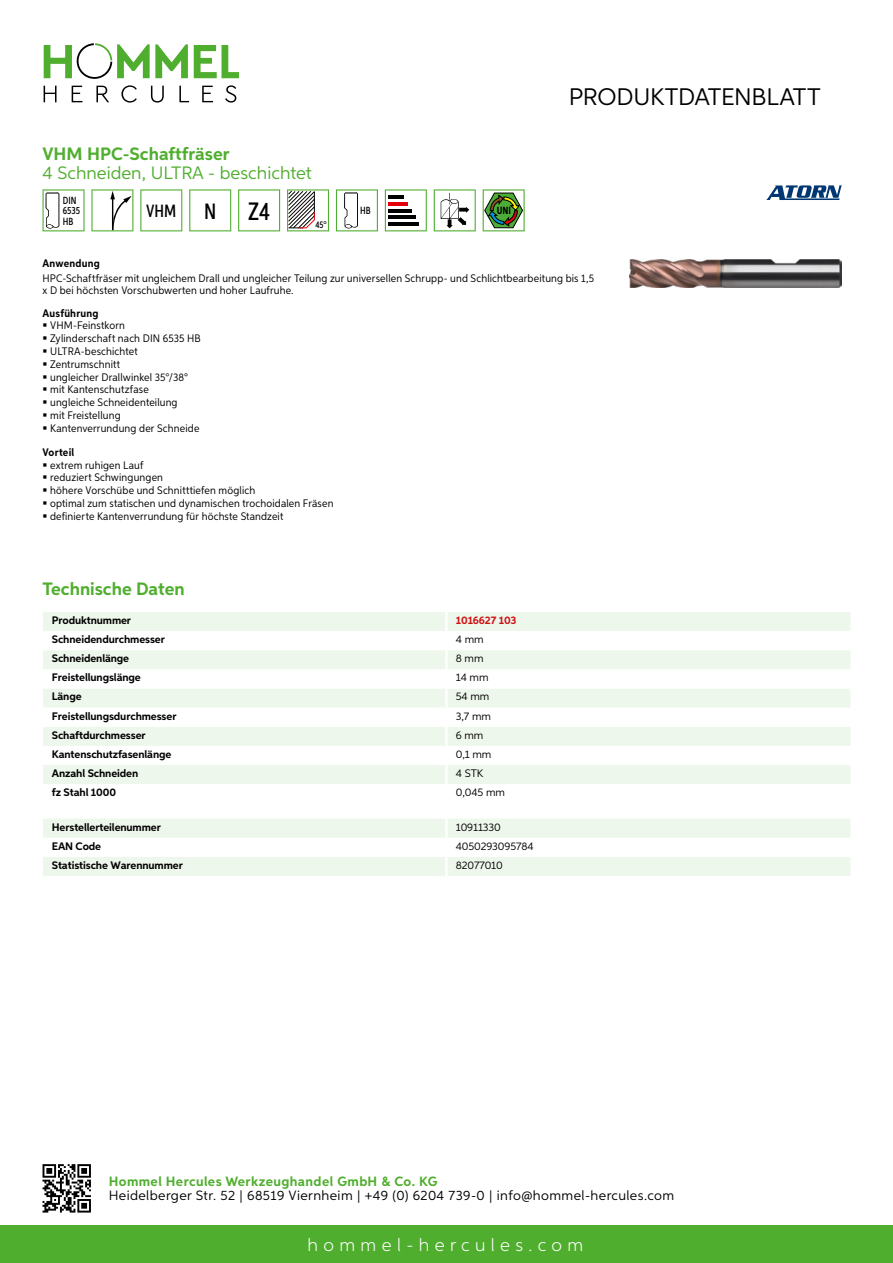
<style>
.page{position:relative;width:893px;height:1263px;background:#fff}
.page>*{position:absolute;margin:0;border:0;box-sizing:border-box;transform-origin:0 0}
.t1{font:500 25.2px "Aspira XX Nar";color:#000}
.t2{font:24px "Aspira";letter-spacing:-.01em;color:#000}
.t3{font:700 18px "Aspira";color:#50ae2f}
.t4{font:18px "Aspira";color:#50ae2f}
.t5{font:300 18px "Aspira";letter-spacing:.3em;color:#fff}
.t6{font:500 17.85px "Aspira XX Nar";color:#000}
.t7{font:13.5px "Aspira";letter-spacing:.03em;color:#000}
.t8{font:700 13.5px "Aspira";letter-spacing:.03em;color:#50ae2f}
.t9{font:10.95px/12.8px "Aspira Nar";letter-spacing:.015em;color:#000}
.t10{font:700 10.95px "Aspira";letter-spacing:-.01em;color:#000}
.t11{font:10.95px "Aspira";letter-spacing:-.01em;color:#000}
.t12{font:700 10.95px "Aspira Nar";letter-spacing:.02em;color:#000}
.t13{font:700 10.95px "Aspira";letter-spacing:-.01em;color:#cd1013}
.t14{font:500 10.35px/10.4px "Aspira XX Nar";color:#000}
.t15{font:700 10.35px "Aspira XX Nar";color:#000}
.t16{font:500 9.6px "Aspira XX Nar";color:#000}
.s1{font-size:22.2px}
</style>
<div class="page">
<div style="left:0;top:1226px;width:893px;height:37px;background:#50ae2f"></div>
<svg style="left:43px;top:1164px;width:48px;height:48px"></svg>
<svg style="left:194px;top:45px;width:45px;height:33px"></svg>
<svg style="left:44px;top:43px;width:144px;height:36px"></svg>
<svg style="left:44px;top:86px;width:13px;height:16px"></svg>
<svg style="left:72px;top:86px;width:10px;height:16px"></svg>
<svg style="left:96px;top:86px;width:13px;height:16px"></svg>
<svg style="left:121px;top:85px;width:16px;height:18px"></svg>
<svg style="left:151px;top:86px;width:13px;height:17px"></svg>
<svg style="left:179px;top:86px;width:10px;height:16px"></svg>
<svg style="left:202px;top:86px;width:11px;height:16px"></svg>
<svg style="left:225px;top:85px;width:11px;height:18px"></svg>
<div style="left:43px;top:612px;width:807px;height:19px;background:#eef7eb"></div>
<svg style="left:43px;top:650px;width:807px;height:134px;fill:#eef7eb"></svg>
<hr style="left:445px;top:612px;width:3px;height:19px;background:#fff">
<hr style="left:445px;top:650px;width:3px;height:19px;background:#fff">
<hr style="left:445px;top:669px;width:3px;height:19px;background:#fff">
<hr style="left:445px;top:688px;width:3px;height:20px;background:#fff">
<hr style="left:445px;top:708px;width:3px;height:19px;background:#fff">
<hr style="left:445px;top:727px;width:3px;height:19px;background:#fff">
<hr style="left:445px;top:746px;width:3px;height:19px;background:#fff">
<hr style="left:445px;top:765px;width:3px;height:19px;background:#fff">
<svg style="left:43px;top:819px;width:807px;height:57px"></svg>
<hr style="left:445px;top:857px;width:3px;height:19px;background:#fff">
<svg style="left:43px;top:189px;width:42px;height:42px"></svg>
<svg style="left:91px;top:189px;width:42px;height:42px"></svg>
<svg style="left:140px;top:189px;width:42px;height:42px"></svg>
<svg style="left:189px;top:189px;width:42px;height:42px"></svg>
<svg style="left:238px;top:189px;width:42px;height:42px"></svg>
<svg style="left:287px;top:189px;width:42px;height:42px"></svg>
<svg style="left:336px;top:189px;width:42px;height:42px"></svg>
<svg style="left:385px;top:189px;width:42px;height:42px"></svg>
<hr style="left:388px;top:196px;width:16px;height:3px;background:#000">
<hr style="left:388px;top:202px;width:20px;height:4px;background:#e3000b">
<hr style="left:388px;top:209px;width:24px;height:3px;background:#000">
<hr style="left:388px;top:216px;width:27px;height:3px;background:#000">
<hr style="left:388px;top:222px;width:31px;height:4px;background:#000">
<svg style="left:434px;top:189px;width:42px;height:42px"></svg>
<svg style="left:483px;top:189px;width:42px;height:42px"></svg>
<img style="left:629px;top:259px;width:213px;height:29px">
<svg style="left:766px;top:185px;width:76px;height:15px"></svg>
<h3 class="t3" style="left:43px;top:142px;width:189px">VHM HPC-Schaftfräser</h3>
<h3 class="t4" style="left:43px;top:162px;width:120px">4 Schneiden, ULTRA</h3>
<h3 class="t4" style="left:208px;top:162px;width:105px">- beschichtet</h3>
<p class="t14" style="left:63px;top:195px;width:19px">DIN<br>6535<br>HB</p>
<h3 class="t6" style="left:146px;top:200px;width:72px">VHM <span class="s1">N</span></h3>
<h1 class="t1" style="left:248px;top:196px;width:23px">Z4</h1>
<p class="t16" style="left:315px;top:219px;width:13px">45°</p>
<p class="t14" style="left:360px;top:205px;width:12px">HB</p>
<p class="t15" style="left:497px;top:205px;width:16px">UNI</p>
<h2 class="t2" style="left:569px;top:82px;width:253px">Produktdatenblatt</h2>
<p class="t12" style="left:43px;top:257px;width:59px">Anwendung</p>
<p class="t9" style="left:43px;top:273px;width:553px;line-height:12px">HPC-Schaftfräser mit ungleichem Drall und ungleicher Teilung zur universellen Schrupp- und Schlichtbearbeitung bis 1,5 x D bei höchsten Vorschubwerten und hoher Laufruhe.</p>
<p class="t12" style="left:43px;top:306px;width:58px">Ausführung</p>
<p class="t9" style="left:50px;top:319px;width:152px">VHM-Feinstkorn<br>Zylinderschaft nach DIN 6535 HB<br>ULTRA-beschichtet<br>Zentrumschnitt<br>ungleicher Drallwinkel 35°/38° mit Kantenschutzfase<br>ungleiche Schneidenteilung<br>mit Freistellung<br>Kantenverrundung der Schneide</p>
<p class="t12" style="left:43px;top:445px;width:33px">Vorteil</p>
<p class="t9" style="left:50px;top:458px;width:285px">extrem ruhigen Lauf<br>reduziert Schwingungen<br>höhere Vorschübe und Schnitttiefen möglich<br>optimal zum statischen und dynamischen trochoidalen Fräsen definierte Kantenverrundung für höchste Standzeit</p>
<h3 class="t3" style="left:43px;top:578px;width:144px">Technische Daten</h3>
<p class="t10" style="left:52px;top:613px;width:81px">Produktnummer</p>
<p class="t13" style="left:456px;top:613px;width:62px">1016627 103</p>
<p class="t10" style="left:52px;top:632px;width:115px">Schneidendurchmesser</p>
<p class="t11" style="left:456px;top:633px;width:29px">4 mm</p>
<p class="t10" style="left:52px;top:652px;width:79px">Schneidenlänge</p>
<p class="t11" style="left:456px;top:652px;width:29px">8 mm</p>
<p class="t10" style="left:52px;top:671px;width:90px">Freistellungslänge</p>
<p class="t11" style="left:456px;top:671px;width:34px">14 mm</p>
<p class="t10" style="left:52px;top:690px;width:31px">Länge</p>
<p class="t11" style="left:456px;top:690px;width:35px">54 mm</p>
<p class="t10" style="left:52px;top:709px;width:126px">Freistellungsdurchmesser</p>
<p class="t11" style="left:456px;top:709px;width:37px">3,7 mm</p>
<p class="t10" style="left:52px;top:728px;width:95px">Schaftdurchmesser</p>
<p class="t11" style="left:456px;top:728px;width:29px">6 mm</p>
<p class="t10" style="left:52px;top:747px;width:121px">Kantenschutzfasenlänge</p>
<p class="t11" style="left:456px;top:747px;width:37px">0,1 mm</p>
<p class="t10" style="left:52px;top:766px;width:88px">Anzahl Schneiden</p>
<p class="t11" style="left:456px;top:766px;width:23px">4 STK</p>
<p class="t10" style="left:52px;top:785px;width:66px">fz Stahl 1000</p>
<p class="t11" style="left:456px;top:786px;width:51px">0,045 mm</p>
<p class="t10" style="left:52px;top:820px;width:111px">Herstellerteilenummer</p>
<p class="t11" style="left:456px;top:820px;width:47px">10911330</p>
<p class="t10" style="left:52px;top:839px;width:51px">EAN Code</p>
<p class="t11" style="left:456px;top:839px;width:79px">4050293095784</p>
<p class="t10" style="left:52px;top:858px;width:132px">Statistische Warennummer</p>
<p class="t11" style="left:456px;top:858px;width:49px">82077010</p>
<p class="t8" style="left:109px;top:1172px;width:330px">Hommel Hercules Werkzeughandel GmbH &amp; Co. KG</p>
<p class="t7" style="left:109px;top:1187px;width:567px">Heidelberger Str. 52 | 68519 Viernheim | +49 (0) 6204 739-0 | info@hommel-hercules.com</p>
<h3 class="t5" style="left:307px;top:1234px;width:277px">hommel-hercules.com</h3>
</div>
